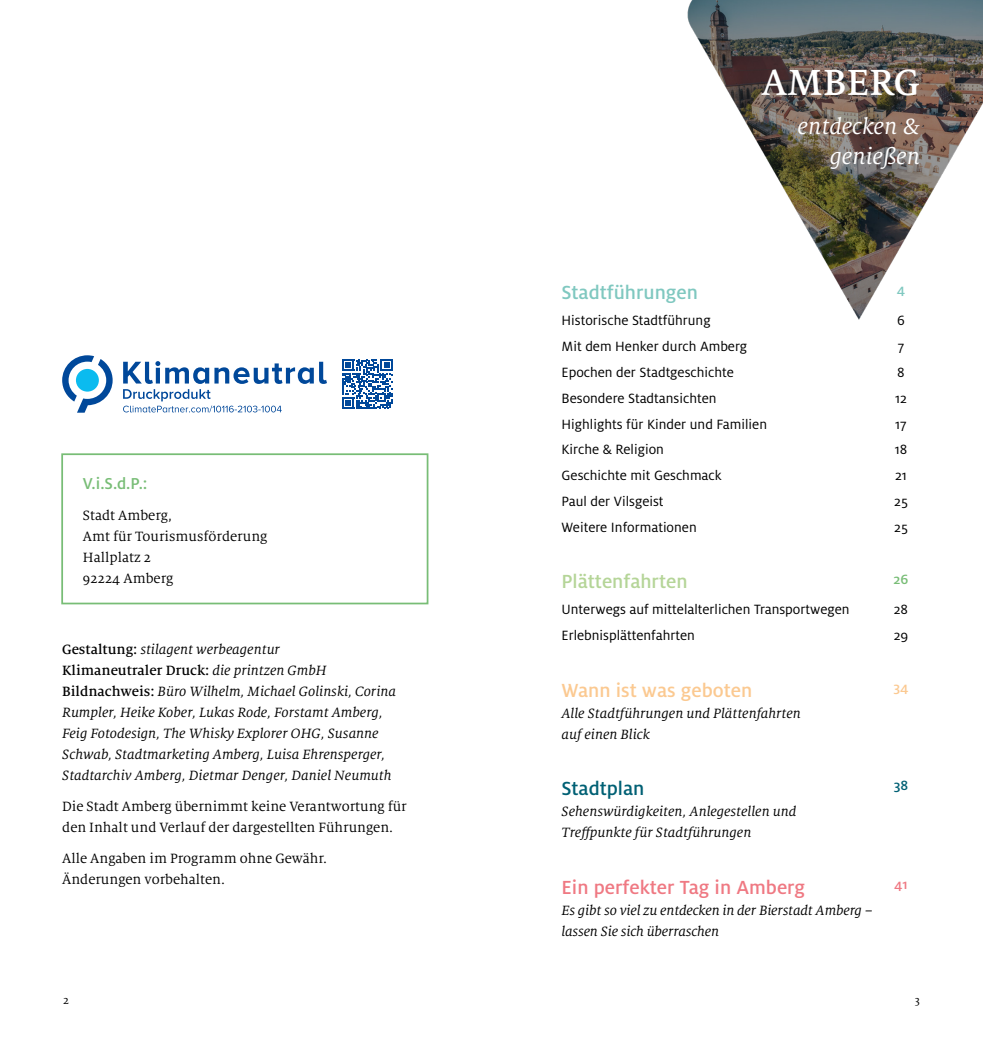
<style>
.page{position:relative;width:983px;height:1042px;background:#fff}
.page>*{position:absolute;margin:0;border:0;box-sizing:border-box;transform-origin:0 0}
.t1{font:500 40.25px "Milo Serif Pro";letter-spacing:.01em;color:#fff}
.t2{font:italic 24.5px/29.8px "Milo Serif Pro";color:#fff;text-align:right}
.t3{font:500 21px "Milo Pro";color:#ef7983}
.t4{font:500 21px "Milo Pro";color:#fbc991}
.t5{font:500 21px "Milo Pro";color:#80c8c0}
.t6{font:500 21px "Milo Pro";color:#b5d598}
.t7{font:500 21px "Milo Pro";color:#006074}
.t8{font:500 17.5px "Milo Pro";color:#78bd76}
.t9{font:italic 14.88px/21px "Milo Serif Pro";color:#000}
.t10{font:14.88px "Milo Pro";color:#000}
.t11{font:14.88px/21px "Milo Serif Pro";color:#000}
.t12{font:500 14.88px "Milo Pro";color:#78bd76}
.t13{font:500 14.88px "Milo Pro";color:#fbc991}
.t14{font:500 14.88px "Milo Pro";color:#006074}
.t15{font:500 14.88px "Milo Pro";color:#ef7983}
.t16{font:500 14.88px "Milo Pro";color:#80c8c0}
.t17{font:12.25px "Milo Serif Pro";color:#000}
.s1{font-weight:500;font-style:normal}
</style>
<div class="page">
<img style="left:687px;top:0;width:295px;height:319px">
<svg style="left:62px;top:355px;width:51px;height:58px"></svg>
<svg style="left:342px;top:359px;width:50px;height:50px"></svg>
<svg style="left:123px;top:361px;width:204px;height:51px"></svg>
<div style="left:61px;top:453px;width:367px;height:151px;border:2px solid #78bd76"></div>
<p class="t8" style="left:83px;top:474px;width:66px">V.i.S.d.P.:</p>
<p class="t11" style="left:83px;top:505px;width:186px">Stadt Amberg,<br>Amt für Tourismusförderung<br>Hallplatz 2<br>92224 Amberg</p>
<p class="t9" style="left:62px;top:639px;width:335px"><span class="s1">Gestaltung:</span> stilagent werbeagentur<br><span class="s1">Klimaneutraler Druck:</span> die printzen GmbH <span class="s1">Bildnachweis:</span> Büro Wilhelm, Michael Golinski, Corina Rumpler, Heike Kober, Lukas Rode, Forstamt Amberg, Feig Fotodesign, The Whisky Explorer OHG, Susanne Schwab, Stadtmarketing Amberg, Luisa Ehrensperger, Stadtarchiv Amberg, Dietmar Denger, Daniel Neumuth</p>
<p class="t11" style="left:62px;top:795px;width:346px">Die Stadt Amberg übernimmt keine Verantwortung für den Inhalt und Verlauf der dargestellten Führungen.</p>
<p class="t11" style="left:62px;top:847px;width:266px">Alle Angaben im Programm ohne Gewähr.<br>Änderungen vorbehalten.</p>
<h1 class="t1" style="left:761px;top:60px;width:160px">AMBERG</h1>
<h2 class="t2" style="left:797px;top:111px;width:124px">entdecken &amp; genießen</h2>
<h3 class="t5" style="left:561px;top:281px;width:138px">Stadtführungen</h3>
<p class="t16" style="left:896px;top:281px;width:10px">4</p>
<p class="t10" style="left:561px;top:312px;width:151px">Historische Stadtführung</p>
<p class="t10" style="left:896px;top:312px;width:9px">6</p>
<p class="t10" style="left:561px;top:338px;width:187px">Mit dem Henker durch Amberg</p>
<p class="t10" style="left:897px;top:338px;width:8px">7</p>
<p class="t10" style="left:561px;top:364px;width:174px">Epochen der Stadtgeschichte</p>
<p class="t10" style="left:897px;top:364px;width:9px">8</p>
<p class="t10" style="left:561px;top:390px;width:156px">Besondere Stadtansichten</p>
<p class="t10" style="left:894px;top:390px;width:13px">12</p>
<p class="t10" style="left:561px;top:416px;width:207px">Highlights für Kinder und Familien</p>
<p class="t10" style="left:895px;top:416px;width:13px">17</p>
<p class="t10" style="left:561px;top:441px;width:104px">Kirche &amp; Religion</p>
<p class="t10" style="left:894px;top:441px;width:14px">18</p>
<p class="t10" style="left:561px;top:467px;width:161px">Geschichte mit Geschmack</p>
<p class="t10" style="left:894px;top:467px;width:13px">21</p>
<p class="t10" style="left:561px;top:493px;width:103px">Paul der Vilsgeist</p>
<p class="t10" style="left:893px;top:493px;width:15px">25</p>
<p class="t10" style="left:561px;top:519px;width:137px">Weitere Informationen</p>
<p class="t10" style="left:893px;top:519px;width:15px">25</p>
<h3 class="t6" style="left:561px;top:570px;width:128px">Plättenfahrten</h3>
<p class="t12" style="left:893px;top:570px;width:16px">26</p>
<p class="t10" style="left:561px;top:601px;width:289px">Unterwegs auf mittelalterlichen Transportwegen</p>
<p class="t10" style="left:893px;top:601px;width:16px">28</p>
<p class="t10" style="left:561px;top:627px;width:135px">Erlebnisplättenfahrten</p>
<p class="t10" style="left:893px;top:627px;width:16px">29</p>
<h3 class="t4" style="left:561px;top:678px;width:192px">Wann ist was geboten</h3>
<p class="t9" style="left:561px;top:702px;width:241px">Alle Stadtführungen und Plättenfahrten auf einen Blick</p>
<p class="t13" style="left:893px;top:679px;width:17px">34</p>
<h3 class="t7" style="left:561px;top:777px;width:84px">Stadtplan</h3>
<p class="t9" style="left:561px;top:801px;width:236px">Sehenswürdigkeiten, Anlegestellen und<br>Treffpunkte für Stadtführungen</p>
<h3 class="t3" style="left:561px;top:875px;width:245px">Ein perfekter Tag in Amberg</h3>
<p class="t9" style="left:561px;top:899px;width:313px">Es gibt so viel zu entdecken in der Bierstadt Amberg – lassen Sie sich überraschen</p>
<p class="t14" style="left:893px;top:777px;width:16px">38</p>
<p class="t15" style="left:893px;top:876px;width:15px">41</p>
<p class="t17" style="left:63px;top:993px;width:7px">2</p>
<p class="t17" style="left:914px;top:993px;width:7px">3</p>
</div>
